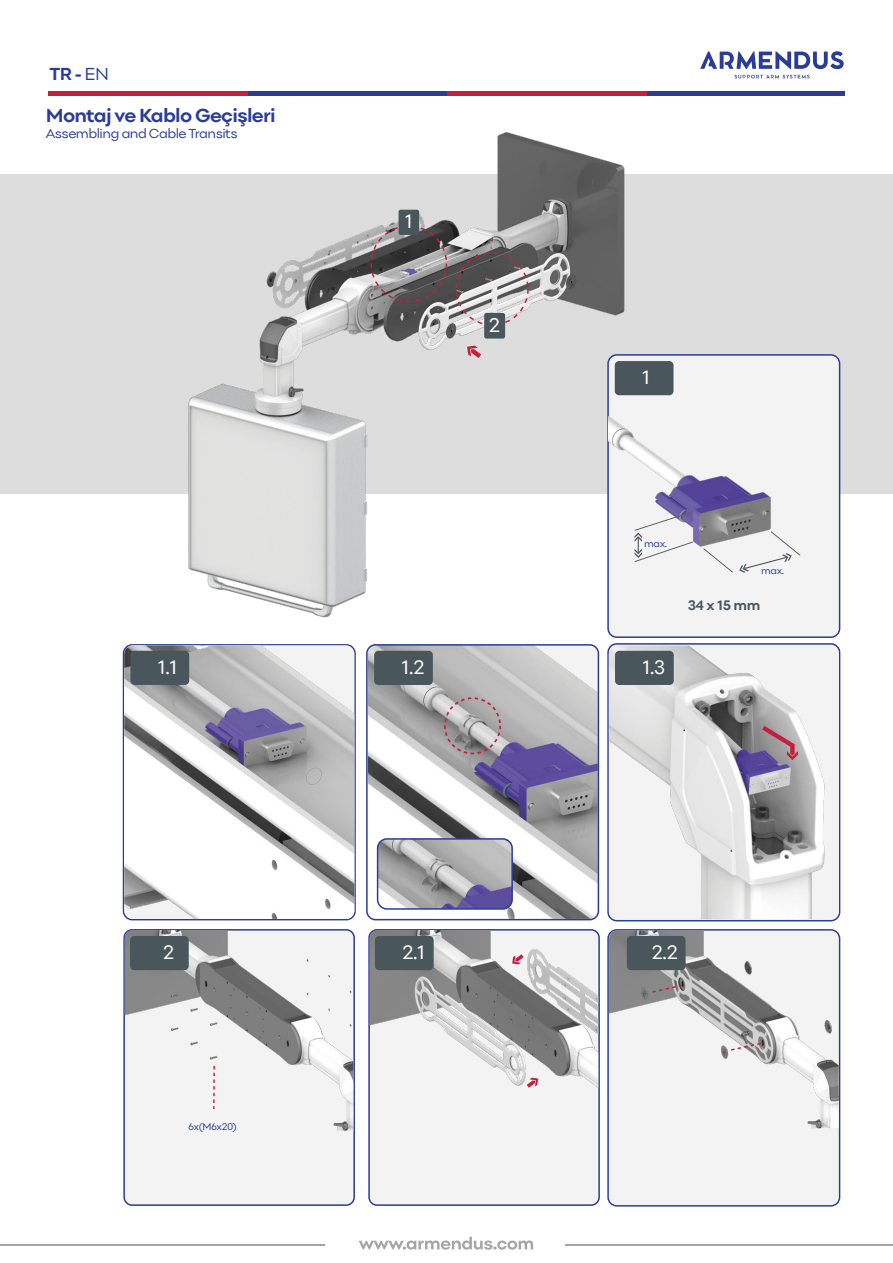
<style>
.page{position:relative;width:893px;height:1263px;background:#fff}
.page>*{position:absolute;margin:0;border:0;box-sizing:border-box;transform-origin:0 0}
.t1{font:20.4px "Point";color:#fff}
.t2{font:20.1px "Point";color:#fff}
.t3{font:700 19.5px "Point";letter-spacing:-.04em;color:#2a3c98}
.t4{font:700 18px "Point";color:#2a3c98}
.t5{font:700 14.25px "Point";color:#49585d}
.t6{font:13.5px "Point";letter-spacing:-.04em;color:#2a3c98}
.t7{font:10.05px "Point";letter-spacing:-.04em;color:#2a3c98}
.s1{font-weight:400}
</style>
<div class="page">
<div style="left:0;top:175px;width:893px;height:319px;background:#ddd"></div>
<img style="left:0;top:132px;width:861px;height:491px">
<div style="left:124px;top:930px;width:230px;height:275px;background:#f3f3f3;border-radius:8px"></div>
<div style="left:123px;top:929px;width:232px;height:277px;border:2px solid #2a3c98;border-radius:8px"></div>
<svg style="left:607px;top:643px;width:233px;height:278px;background:#7883bb"></svg>
<img style="left:609px;top:646px;width:230px;height:273px">
<svg style="left:359px;top:1237px;width:174px;height:12px"></svg>
<hr style="left:0;top:1245px;width:325px;height:1px;background:#a5a4a4">
<hr style="left:565px;top:1245px;width:328px;height:1px;background:#a5a4a4">
<hr style="left:645px;top:91px;width:199px;height:4px;background:#2a3c98">
<hr style="left:248px;top:91px;width:200px;height:4px;background:#2a3c98">
<hr style="left:448px;top:91px;width:199px;height:4px;background:#c4203e">
<hr style="left:49px;top:91px;width:199px;height:4px;background:#c4203e">
<svg style="left:700px;top:51px;width:144px;height:18px"></svg>
<svg style="left:734px;top:75px;width:76px;height:3px"></svg>
<svg style="left:607px;top:354px;width:233px;height:284px;fill:#f3f3f3"></svg>
<svg style="left:607px;top:929px;width:233px;height:277px;fill:#f3f3f3"></svg>
<img style="left:609px;top:930px;width:230px;height:198px">
<img style="left:125px;top:930px;width:228px;height:201px">
<div style="left:615px;top:651px;width:59px;height:34px;background:#49575d;border-radius:4px"></div>
<div style="left:130px;top:936px;width:59px;height:34px;background:#49575d;border-radius:4px"></div>
<svg style="left:213px;top:1066px;width:2px;height:43px"></svg>
<svg style="left:649px;top:983px;width:35px;height:11px"></svg>
<svg style="left:728px;top:1042px;width:34px;height:10px"></svg>
<div style="left:369px;top:930px;width:230px;height:275px;background:#f3f3f3;border-radius:8px"></div>
<div style="left:368px;top:929px;width:232px;height:277px;border:2px solid #2a3c98;border-radius:8px"></div>
<img style="left:369px;top:930px;width:229px;height:217px">
<div style="left:375px;top:936px;width:59px;height:34px;background:#49575d;border-radius:4px"></div>
<div style="left:627px;top:936px;width:59px;height:34px;background:#49575d;border-radius:4px"></div>
<div style="left:615px;top:361px;width:58px;height:34px;background:#49575d;border-radius:4px"></div>
<div style="left:370px;top:225px;width:77px;height:77px;border:2px dashed #c4203e;border-radius:50%"></div>
<div style="left:399px;top:210px;width:20px;height:25px;background:#49575d;border-radius:2px"></div>
<svg style="left:467px;top:346px;width:14px;height:12px"></svg>
<svg style="left:123px;top:644px;width:233px;height:276px"></svg>
<img style="left:609px;top:413px;width:230px;height:200px">
<svg style="left:634px;top:511px;width:60px;height:52px"></svg>
<svg style="left:702px;top:530px;width:99px;height:43px"></svg>
<svg style="left:762px;top:726px;width:36px;height:34px"></svg>
<div style="left:455px;top:252px;width:74px;height:74px;border:2px dashed #c4203e;border-radius:50%"></div>
<div style="left:484px;top:313px;width:21px;height:26px;background:#49575d;border-radius:2px"></div>
<svg style="left:366px;top:644px;width:233px;height:276px"></svg>
<img style="left:124px;top:645px;width:230px;height:274px">
<div style="left:130px;top:651px;width:59px;height:34px;background:#49575d;border-radius:4px"></div>
<svg style="left:527px;top:1077px;width:11px;height:11px"></svg>
<svg style="left:512px;top:954px;width:12px;height:10px"></svg>
<h3 class="t4" style="left:50px;top:63px;width:61px">TR - <span class="s1">EN</span></h3>
<h3 class="t3" style="left:46px;top:103px;width:231px">Montaj ve Kablo Geçişleri</h3>
<p class="t6" style="left:46px;top:125px;width:193px">Assembling and Cable Transits</p>
<h2 class="t2" style="left:158px;top:655px;width:21px">1.1</h2>
<h2 class="t2" style="left:163px;top:940px;width:13px">2</h2>
<p class="t7" style="left:188px;top:1120px;width:50px">6x(M6x20)</p>
<h2 class="t2" style="left:405px;top:209px;width:10px">1</h2>
<h1 class="t1" style="left:488px;top:313px;width:13px">2</h1>
<h2 class="t2" style="left:642px;top:365px;width:10px">1</h2>
<p class="t7" style="left:644px;top:537px;width:25px">max.</p>
<h2 class="t2" style="left:401px;top:655px;width:25px">1.2</h2>
<h2 class="t2" style="left:642px;top:655px;width:25px">1.3</h2>
<p class="t7" style="left:761px;top:565px;width:25px">max.</p>
<p class="t5" style="left:688px;top:597px;width:74px">34 x 15 mm</p>
<h2 class="t2" style="left:402px;top:940px;width:25px">2.1</h2>
<h2 class="t2" style="left:651px;top:940px;width:28px">2.2</h2>
</div>
